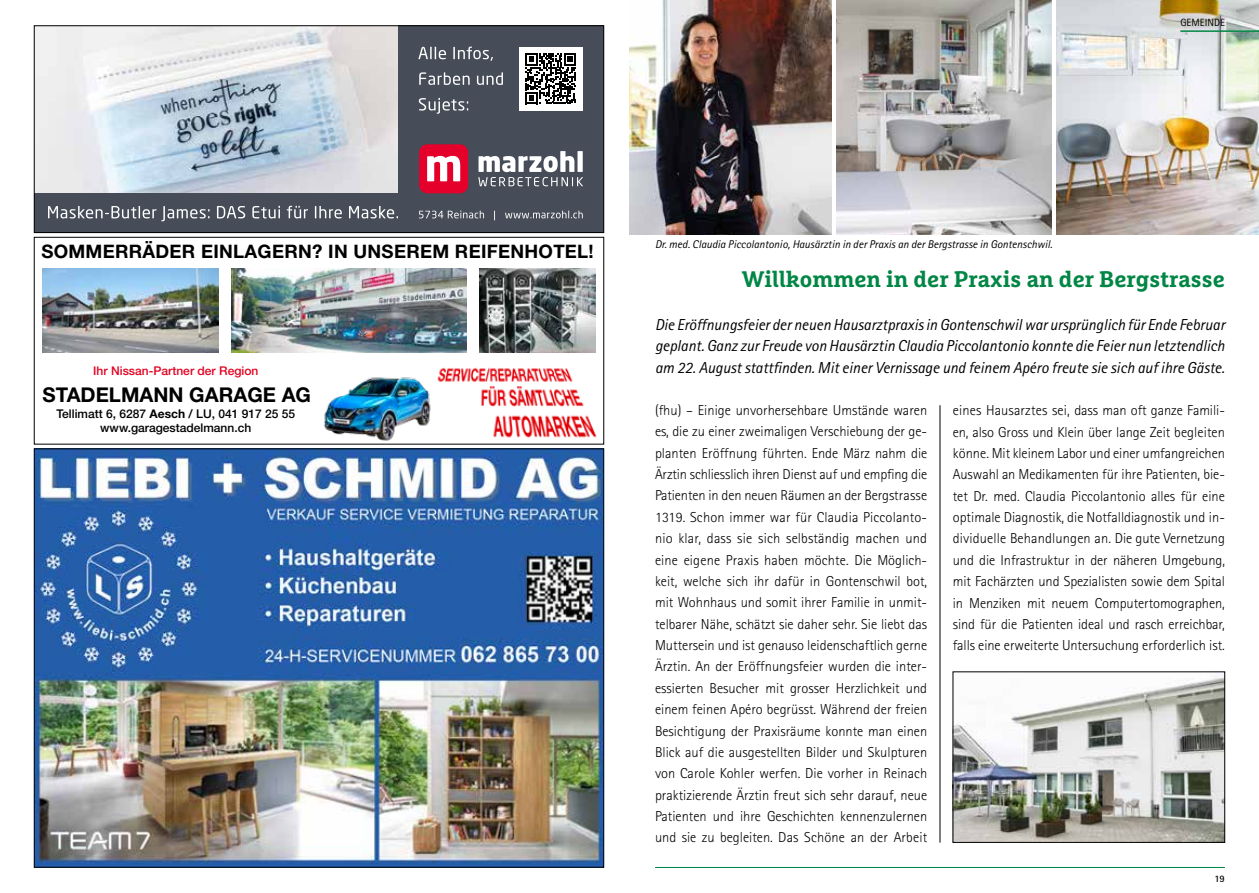
<style>
.page{position:relative;width:1259px;height:893px;background:#fff}
.page>*{position:absolute;margin:0;border:0;box-sizing:border-box;transform-origin:0 0}
.t1{font:700 22.5px "Marselis Slab Pro";color:#008645}
.t2{font:700 20.4px "Helvetica Neue LT Std";color:#000}
.t3{font:700 18.6px "Helvetica Neue LT Std";letter-spacing:.015em;color:#000}
.t4{font:italic 15.9px/21.3px "Rotis Sans Serif";color:#000;text-align:justify}
.t5{font:300 14.4px/21.3px "Rotis Sans Serif";color:#000;text-align:justify}
.t6{font:500 12px/14.4px "Helvetica Neue LT Std";color:#000;text-align:center}
.t7{font:500 12px "Helvetica Neue LT Std";color:#e40021}
.t8{font:italic 11.25px "Rotis Sans Serif";color:#000}
.t9{font:10.5px "Rotis Sans Serif";color:#000}
.t10{font:700 9.9px "Rotis Sans Serif";color:#000}
.s1{font-weight:700}
</style>
<div class="page">
<div style="left:398px;top:26px;width:206px;height:207px;background:#464d58"></div>
<div style="left:419px;top:144px;width:49px;height:49px;background:#e4002b;border-radius:8px"></div>
<svg style="left:427px;top:156px;width:33px;height:25px"></svg>
<svg style="left:478px;top:151px;width:105px;height:35px"></svg>
<svg style="left:419px;top:211px;width:65px;height:7px"></svg>
<svg style="left:505px;top:211px;width:78px;height:7px"></svg>
<img style="left:36px;top:28px;width:362px;height:165px">
<svg style="left:418px;top:47px;width:28px;height:12px"></svg>
<svg style="left:453px;top:47px;width:40px;height:14px"></svg>
<svg style="left:419px;top:72px;width:50px;height:13px"></svg>
<svg style="left:477px;top:72px;width:26px;height:13px"></svg>
<svg style="left:419px;top:98px;width:49px;height:16px"></svg>
<div style="left:519px;top:47px;width:64px;height:64px;background:#fff"></div>
<div style="left:34px;top:193px;width:364px;height:40px;background:#464d58"></div>
<svg style="left:48px;top:206px;width:161px;height:15px"></svg>
<svg style="left:217px;top:206px;width:28px;height:12px"></svg>
<svg style="left:252px;top:206px;width:28px;height:12px"></svg>
<svg style="left:287px;top:206px;width:21px;height:12px"></svg>
<svg style="left:315px;top:206px;width:27px;height:12px"></svg>
<svg style="left:349px;top:206px;width:49px;height:12px"></svg>
<svg style="left:525px;top:53px;width:51px;height:51px"></svg>
<div style="left:34px;top:26px;width:570px;height:207px;border:1px solid #000"></div>
<img style="left:36px;top:451px;width:566px;height:414px">
<hr style="left:939px;top:405px;width:1px;height:438px;background:#000">
<img style="left:629px;top:0;width:202px;height:234px">
<img style="left:954px;top:675px;width:269px;height:166px">
<div style="left:952px;top:672px;width:273px;height:171px;border:1px solid #000"></div>
<img style="left:836px;top:0;width:215px;height:234px">
<img style="left:1056px;top:0;width:203px;height:234px">
<hr style="left:1180px;top:30px;width:79px;height:2px;background:#008645">
<hr style="left:655px;top:867px;width:570px;height:1px;background:#008645">
<img style="left:43px;top:268px;width:175px;height:84px">
<img style="left:324px;top:377px;width:107px;height:64px">
<img style="left:480px;top:268px;width:115px;height:84px">
<img style="left:437px;top:367px;width:160px;height:71px">
<img style="left:231px;top:268px;width:236px;height:85px">
<div style="left:34px;top:237px;width:570px;height:207px;border:1px solid #000"></div>
<p class="t9" style="left:1180px;top:16px;width:46px">GEMEINDE</p>
<p class="t3" style="left:41px;top:240px;width:554px">SOMMERRÄDER EINLAGERN? IN UNSEREM REIFENHOTEL!</p>
<p class="t7" style="left:93px;top:364px;width:167px">Ihr Nissan-Partner der Region</p>
<h2 class="t2" style="left:43px;top:382px;width:270px">STADELMANN GARAGE AG</h2>
<p class="t6" style="left:56px;top:406px;width:240px">Tellimatt 6, 6287 <span class="s1">Aesch</span> / LU, 041 917 25 55 www.garagestadelmann.ch</p>
<p class="t8" style="left:655px;top:238px;width:399px">Dr. med. Claudia Piccolantonio, Hausärztin in der Praxis an der Bergstrasse in Gontenschwil.</p>
<h1 class="t1" style="left:742px;top:265px;width:485px">Willkommen in der Praxis an der Bergstrasse</h1>
<p class="t4" style="left:655px;top:314px;width:571px">Die Eröffnungsfeier der neuen Hausarztpraxis in Gontenschwil war ursprünglich für Ende Februar geplant. Ganz zur Freude von Hausärztin Claudia Piccolantonio konnte die Feier nun letztendlich am 22. August stattfinden. Mit einer Vernissage und feinem Apéro freute sie sich auf ihre Gäste.</p>
<p class="t5" style="left:655px;top:399px;width:274px">(fhu) – Einige unvorhersehbare Umstände waren es, die zu einer zweimaligen Verschiebung der ge&shy;planten Eröffnung führten. Ende März nahm die Ärztin schliesslich ihren Dienst auf und empfing die Patienten in den neuen Räumen an der Bergstrasse 1319. Schon immer war für Claudia Piccolanto&shy;nio klar, dass sie sich selbständig machen und eine eigene Praxis haben möchte. Die Möglich&shy;keit, welche sich ihr dafür in Gontenschwil bot, mit Wohnhaus und somit ihrer Familie in unmit&shy;telbarer Nähe, schätzt sie daher sehr. Sie liebt das Muttersein und ist genauso leidenschaftlich gerne Ärztin. An der Eröffnungsfeier wurden die inter&shy;essierten Besucher mit grosser Herzlichkeit und einem feinen Apéro begrüsst. Während der freien Besichtigung der Praxisräume konnte man einen Blick auf die ausgestellten Bilder und Skulpturen von Carole Kohler werfen. Die vorher in Reinach praktizierende Ärztin freut sich sehr darauf, neue Patienten und ihre Geschichten kennenzulernen und sie zu begleiten. Das Schöne an der Arbeit</p>
<p class="t5" style="left:952px;top:400px;width:274px">eines Hausarztes sei, dass man oft ganze Famili&shy;en, also Gross und Klein über lange Zeit begleiten könne. Mit kleinem Labor und einer umfangreichen Auswahl an Medikamenten für ihre Patienten, bie&shy;tet Dr. med. Claudia Piccolantonio alles für eine optimale Diagnostik, die Notfalldiagnostik und in&shy;dividuelle Behandlungen an. Die gute Vernetzung und die Infrastruktur in der näheren Umgebung, mit Fachärzten und Spezialisten sowie dem Spital in Menziken mit neuem Computertomographen, sind für die Patienten ideal und rasch erreichbar, falls eine erweiterte Untersuchung erforderlich ist.</p>
<p class="t10" style="left:1214px;top:872px;width:12px">19</p>
</div>
